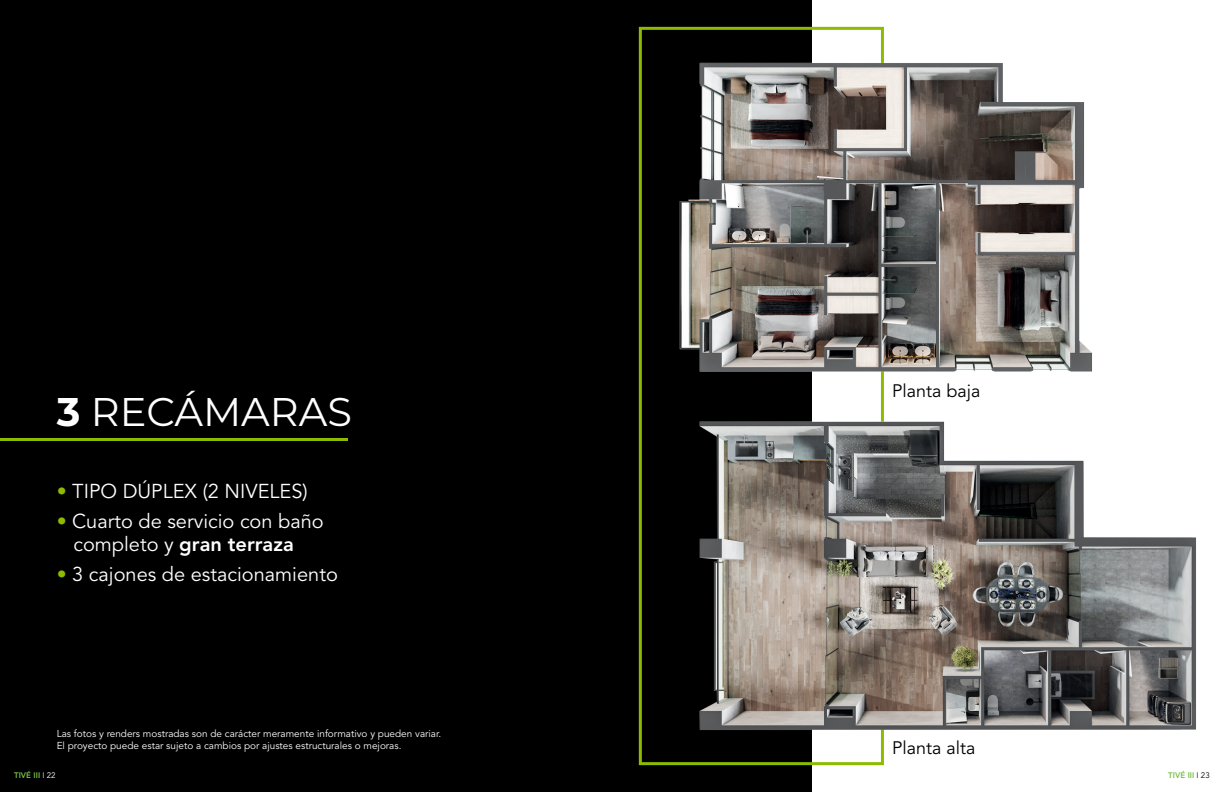
<style>
.page{position:relative;width:1224px;height:792px;background:#000001}
.page>*{position:absolute;margin:0;border:0;box-sizing:border-box;transform-origin:0 0}
.t1{font:40px "Montserrat";color:#fff}
.t2{font:20px/23px "Avenir LT Std";color:#fff}
.t3{font:18px "Avenir LT Std";color:#000001}
.t4{font:10px/12px "Avenir LT Std";color:#fff}
.t5{font:800 8px "Avenir LT Std";color:#78c042}
.s1{font-weight:700}
.s2{color:#8dbb00}
.s3{font-weight:800}
.s4{font-weight:300;color:#fff}
.s5{font-weight:400;color:#fff}
.s6{font-weight:300;color:#000001}
.s7{font-weight:400;color:#000001}
</style>
<div class="page">
<div style="left:813px;top:0;width:411px;height:792px;background:#fff"></div>
<hr style="left:0;top:438px;width:347px;height:3px;background:#8dbb00">
<img style="left:690px;top:431px;width:506px;height:332px">
<img style="left:652px;top:5px;width:440px;height:426px">
<h1 class="t1" style="left:57px;top:384px;width:297px"><span class="s1">3</span> RECÁMARAS</h1>
<h3 class="t3" style="left:892px;top:380px;width:90px">Planta baja</h3>
<h2 class="t2" style="left:57px;top:480px;width:253px"><span class="s2">•</span> TIPO DÚPLEX (2 NIVELES)</h2>
<h2 class="t2" style="left:73px;top:510px;width:252px;text-indent:-17px"><span class="s2">•</span> Cuarto de servicio con baño completo y <span class="s3">gran terraza</span></h2>
<h2 class="t2" style="left:57px;top:563px;width:283px"><span class="s2">•</span> 3 cajones de estacionamiento</h2>
<p class="t4" style="left:57px;top:728px;width:386px">Las fotos y renders mostradas son de carácter meramente informativo y pueden variar.<br>El proyecto puede estar sujeto a cambios por ajustes estructurales o mejoras.</p>
<h3 class="t3" style="left:892px;top:737px;width:85px">Planta alta</h3>
<p class="t5" style="left:14px;top:770px;width:43px">TIVÉ III <span class="s4">I</span> <span class="s5">22</span></p>
<p class="t5" style="left:1168px;top:770px;width:43px">TIVÉ III <span class="s6">I</span> <span class="s7">23</span></p>
</div>
